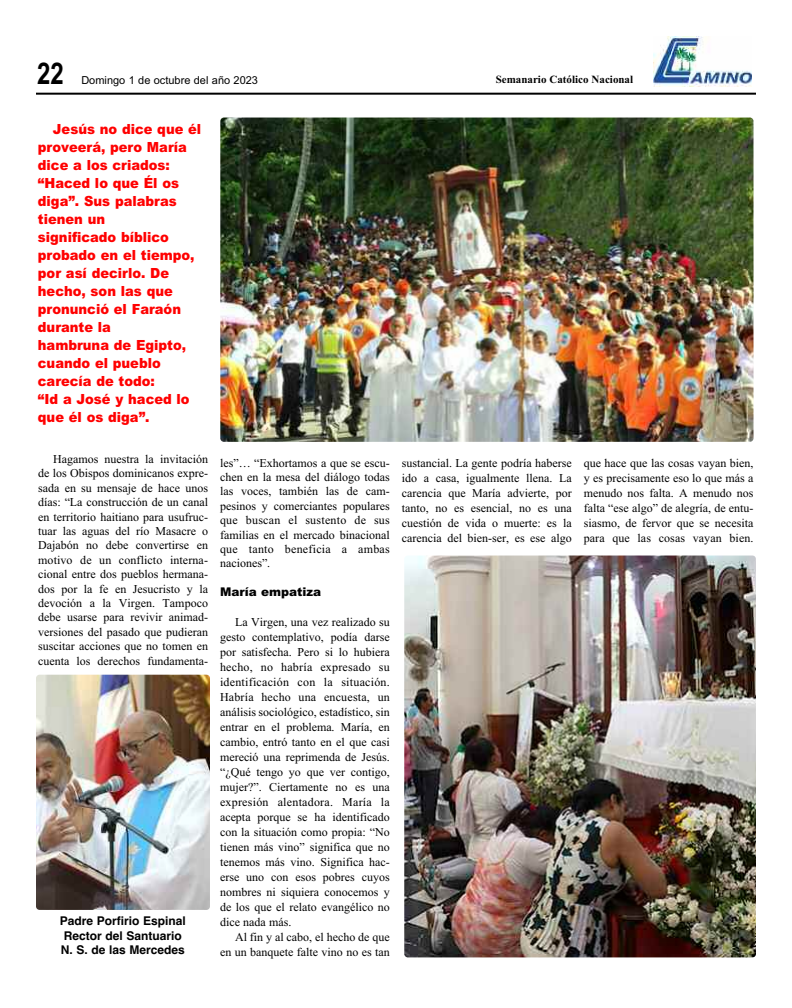
<style>
.page{position:relative;width:792px;height:1008px;background:#fff}
.page>*{position:absolute;margin:0;border:0;box-sizing:border-box;transform-origin:0 0}
.t1{font:700 30px "Arial";color:#000;scale:.8 1}
.t2{font:900 14px/18px "Arial";color:#f00;scale:.93 1}
.t3{font:12px/15px "Times New Roman";color:#000;text-align:justify}
.t4{font:700 12px/14.4px "Helvetica";color:#000}
.t5{font:900 12px "Arial";color:#000}
.t6{font:11px "Arial";color:#000}
.t7{font:700 11px "Times New Roman";color:#000}
</style>
<div class="page">
<img style="left:653px;top:36px;width:99px;height:51px">
<hr style="left:36px;top:93px;width:720px;height:2px;background:#000">
<img style="left:36px;top:675px;width:174px;height:235px;border-radius:4px">
<img style="left:220px;top:118px;width:534px;height:324px;border-radius:4px">
<img style="left:404px;top:556px;width:352px;height:401px;border-radius:4px">
<h1 class="t1" style="left:37px;top:56px;width:35px">22</h1>
<p class="t6" style="left:81px;top:73px;width:178px">Domingo 1 de octubre del año 2023</p>
<p class="t7" style="left:496px;top:73px;width:139px">Semanario Católico Nacional</p>
<p class="t2" style="left:38px;top:120px;width:177px;text-indent:15px">Jesús no dice que él proveerá, pero María dice a los criados: “Haced lo que Él os diga”. Sus palabras tienen un<br>significado bíblico probado en el tiempo, por así decirlo. De hecho, son las que pronunció el Faraón durante la<br>hambruna de Egipto, cuando el pueblo carecía de todo:<br>“Id a José y haced lo que él os diga”.</p>
<p class="t3" style="left:38px;top:452px;width:171px;line-height:14.4px;text-indent:15px">Hagamos nuestra la invitación de los Obispos dominicanos expre&shy;sada en su mensaje de hace unos días: “La construcción de un canal en territorio haitiano para usufruc&shy;tuar las aguas del río Masacre o Dajabón no debe convertirse en motivo de un conflicto interna&shy;cional entre dos pueblos hermana&shy;dos por la fe en Jesucristo y la devoción a la Virgen. Tampoco debe usarse para revivir animad&shy;versiones del pasado que pudieran suscitar acciones que no tomen en cuenta los derechos fundamenta-</p>
<p class="t3" style="left:220px;top:455px;width:171px;line-height:14.4px">les”… “Exhortamos a que se escu&shy;chen en la mesa del diálogo todas las voces, también las de cam&shy;pesinos y comerciantes populares que buscan el sustento de sus familias en el mercado binacional que tanto beneficia a ambas naciones”.</p>
<p class="t5" style="left:220px;top:585px;width:103px">María empatiza</p>
<p class="t3" style="left:220px;top:614px;width:171px;text-indent:15px">La Virgen, una vez realizado su gesto contemplativo, podía darse por satisfecha. Pero si lo hubiera hecho, no habría expresado su identificación con la situación.<br>Habría hecho una encuesta, un análisis sociológico, estadístico, sin entrar en el problema. María, en cambio, entró tanto en el que casi mereció una reprimenda de Jesús. “¿Qué tengo yo que ver contigo, mujer?”. Ciertamente no es una expresión alentadora. María la acepta porque se ha identificado con la situación como propia: “No tienen más vino” significa que no tenemos más vino. Significa hac&shy;erse uno con esos pobres cuyos nombres ni siquiera conocemos y de los que el relato evangélico no dice nada más.</p>
<p class="t3" style="left:220px;top:929px;width:171px;text-align:right">Al fin y al cabo, el hecho de que<br>en un banquete falte vino no es tan</p>
<p class="t4" style="left:60px;top:914px;width:128px">Padre Porfirio Espinal<br>Rector del Santuario<br>N. S. de las Mercedes</p>
<p class="t3" style="left:402px;top:455px;width:171px">sustancial. La gente podría haberse ido a casa, igualmente llena. La carencia que María advierte, por tanto, no es esencial, no es una cuestión de vida o muerte: es la carencia del bien-ser, es ese algo</p>
<p class="t3" style="left:584px;top:455px;width:171px">que hace que las cosas vayan bien, y es precisamente eso lo que más a menudo nos falta. A menudo nos falta “ese algo” de alegría, de entu&shy;siasmo, de fervor que se necesita para que las cosas vayan bien.</p>
</div>
